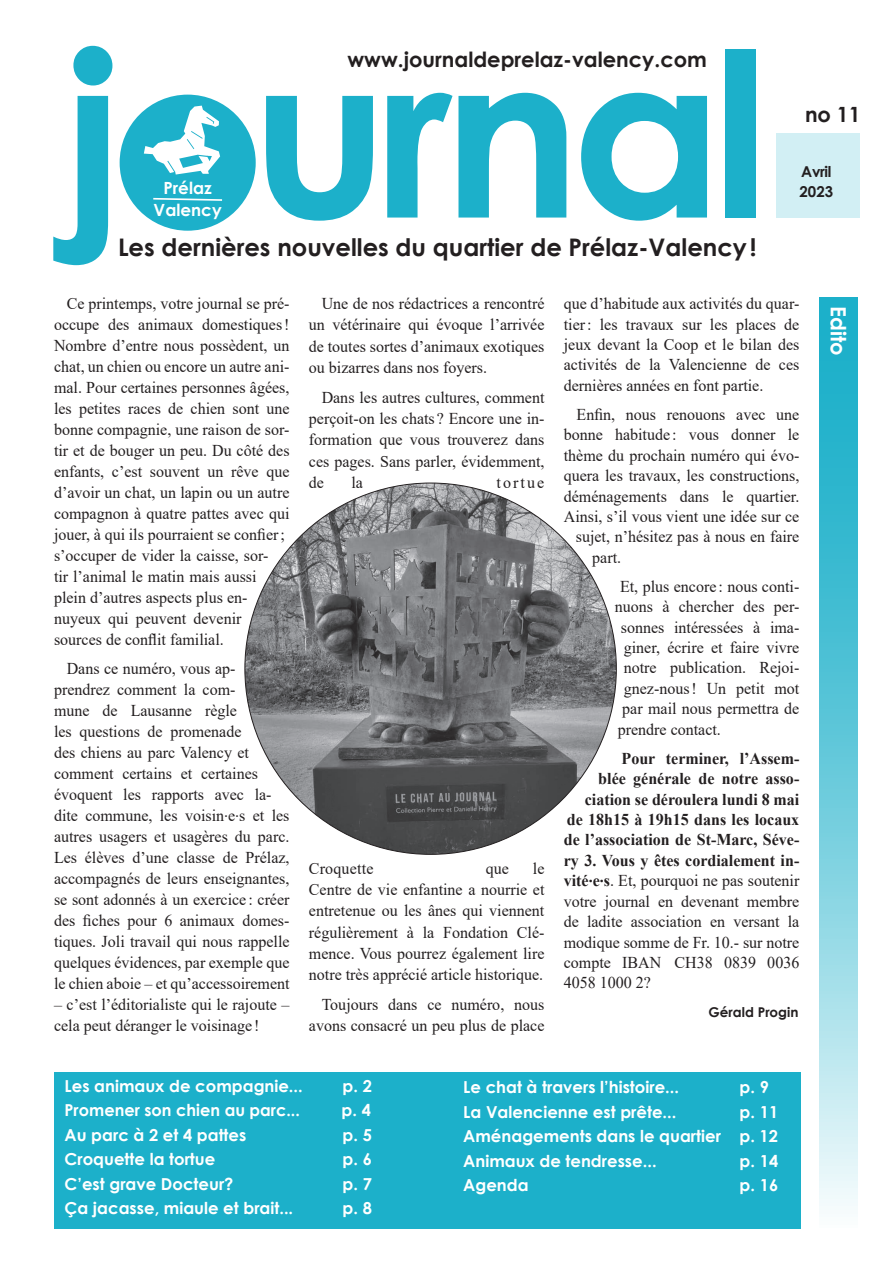
<style>
.page{position:relative;width:893px;height:1263px;background:#fff}
.page>*{position:absolute;margin:0;border:0;box-sizing:border-box;transform-origin:0 0}
.t1{font:700 228.9px "Century Gothic";letter-spacing:-.04em;color:#1cb0ca}
.t2{font:700 24.15px "Century Gothic";color:#231f20}
.t3{font:700 21px "Century Gothic";color:#231f20}
.t4{font:700 21px "Century Gothic";color:#fff}
.t5{font:700 16.8px/22.2px "Century Gothic";color:#fff;text-align:center}
.textes{font:16.5px/21px "Times New Roman";color:#231f20;text-align:justify}
.textes-2{font:700 16.5px "Century Gothic";color:#fff}
.textes-3{font:700 16.5px "Times New Roman";color:#231f20}
.t6{font:700 15px/20.2px "Century Gothic";letter-spacing:-.02em;color:#231f20}
.textes-4{font:700 13.5px "Century Gothic";color:#231f20}
.s1{font-weight:700}
</style>
<div class="page">
<img style="left:245px;top:483px;width:371px;height:371px;border-radius:186px">
<div style="left:54px;top:1073px;width:747px;height:156px;background:#1cb0ca"></div>
<div style="left:776px;top:133px;width:84px;height:84px;background:#d2eff4"></div>
<svg style="left:819px;top:298px;width:39px;height:908px;background:#6eccdc"></svg>
<div style="left:120px;top:95px;width:136px;height:136px;background:#1cb0ca;border-radius:50%"></div>
<svg style="left:144px;top:106px;width:76px;height:69px"></svg>
<svg style="left:153px;top:197px;width:70px;height:4px"></svg>
<p class="t1" style="left:63px;top:-39px;width:707px">j urnal</p>
<p class="t3" style="left:347px;top:44px;width:361px">www.journaldeprelaz-valency.com</p>
<p class="t5" style="left:154px;top:176px;width:70px">Prélaz<br>Valency</p>
<p class="t2" style="left:118px;top:229px;width:640px">Les dernières nouvelles du quartier de Prélaz-Valency!</p>
<p class="t3" style="left:805px;top:98px;width:57px">no 11</p>
<p class="t6" style="left:799px;top:161px;width:35px">Avril<br>2023</p>
<p class="textes" style="left:54px;top:293px;width:237px;text-align:left;text-indent:13px">Ce printemps, votre journal se pré&shy;occupe des animaux domestiques!<br>Nombre d’entre nous possèdent, un chat, un chien ou encore un autre ani&shy;mal. Pour certaines personnes âgées, les petites races de chien sont une bonne compagnie, une raison de sor&shy;tir et de bouger un peu. Du côté des enfants, c’est souvent un rêve que d’avoir un chat, un lapin ou un autre compagnon à quatre pattes avec qui jouer, à qui ils pourraient se confier; s’occuper de vider la caisse, sor-<br>tir l’animal le matin mais aussi plein d’autres aspects plus en&shy;nuyeux qui peuvent devenir sources de conflit familial.</p>
<p class="textes" style="left:54px;top:658px;width:237px;text-align:left;text-indent:13px">Dans ce numéro, vous ap&shy;prendrez comment la com-<br>mune de Lausanne règle<br>les questions de promenade<br>des chiens au parc Valency et comment certains et certaines évoquent les rapports avec la&shy;dite commune, les voisin.e.s et les autres usagers et usagères du parc.<br>Les élèves d’une classe de Prélaz, accompagnés de leurs enseignantes, se sont adonnés à un exercice : créer des fiches pour 6 animaux domes&shy;tiques. Joli travail qui nous rappelle quelques évidences, par exemple que le chien aboie – et qu’accessoirement</p>
<p class="textes" style="left:54px;top:994px;width:237px">– c’est l’éditorialiste qui le rajoute – cela peut déranger le voisinage !</p>
<p class="textes" style="left:309px;top:292px;width:237px;text-indent:13px">Une de nos rédactrices a rencontré un vétérinaire qui évoque l’arrivée de toutes sortes d’animaux exotiques ou bizarres dans nos foyers.</p>
<p class="textes" style="left:309px;top:386px;width:237px;text-indent:13px">Dans les autres cultures, comment perçoit-on les chats ? Encore une in&shy;formation que vous trouverez dans ces pages. Sans parler, évidemment, de</p>
<p class="textes" style="left:351px;top:471px;width:13px">la</p>
<p class="textes" style="left:496px;top:471px;width:49px">tortue</p>
<p class="textes" style="left:309px;top:857px;width:237px;text-indent:224px">le Centre de vie enfantine a nourrie et entretenue ou les ânes qui viennent régulièrement à la Fondation Clé&shy;mence. Vous pourrez également lire notre très apprécié article historique.</p>
<p class="textes" style="left:309px;top:993px;width:237px;text-align:right">Toujours dans ce numéro, nous avons consacré un peu plus de place</p>
<p class="textes" style="left:309px;top:857px;width:66px">Croquette</p>
<p class="textes" style="left:486px;top:857px;width:25px">que</p>
<p class="textes" style="left:564px;top:293px;width:237px;line-height:20.4px">que d’habitude aux activités du quar&shy;tier: les travaux sur les places de jeux devant la Coop et le bilan des activités de la Valencienne de ces dernières années en font partie.</p>
<p class="textes" style="left:577px;top:403px;width:224px">Enfin, nous renouons avec une</p>
<p class="textes" style="left:564px;top:424px;width:237px">bonne habitude : vous donner le</p>
<p class="textes" style="left:564px;top:444px;width:237px">thème du prochain numéro qui évo-</p>
<p class="textes" style="left:564px;top:464px;width:237px">quera les travaux, les constructions,</p>
<p class="textes" style="left:564px;top:485px;width:237px">déménagements dans le quartier.</p>
<p class="textes" style="left:564px;top:505px;width:237px">Ainsi, s’il vous vient une idée sur ce</p>
<p class="textes" style="left:576px;top:526px;width:225px">sujet, n’hésitez pas à nous en faire</p>
<p class="textes" style="left:592px;top:546px;width:30px">part.</p>
<p class="textes" style="left:620px;top:575px;width:181px">Et, plus encore : nous conti-</p>
<p class="textes" style="left:615px;top:596px;width:186px">nuons à chercher des per-</p>
<p class="textes" style="left:621px;top:616px;width:180px">sonnes intéressées à ima-</p>
<p class="textes" style="left:624px;top:636px;width:177px">giner, écrire et faire vivre</p>
<p class="textes" style="left:624px;top:657px;width:177px">notre publication. Rejoi-</p>
<p class="textes" style="left:624px;top:677px;width:177px">gnez-nous! Un petit mot</p>
<p class="textes" style="left:622px;top:698px;width:179px">par mail nous permettra de</p>
<p class="textes" style="left:618px;top:718px;width:105px">prendre contact.</p>
<p class="textes-3" style="left:622px;top:747px;width:179px">Pour terminer, l’Assem-</p>
<p class="textes-3" style="left:598px;top:767px;width:202px">blée générale de notre asso-</p>
<p class="textes-3" style="left:585px;top:788px;width:216px">ciation se déroulera lundi 8 mai</p>
<p class="textes-3" style="left:567px;top:808px;width:234px">de 18h15 à 19h15 dans les locaux</p>
<p class="textes-3" style="left:564px;top:828px;width:237px">de l’association de St-Marc, Séve-</p>
<p class="textes-3" style="left:564px;top:849px;width:237px">ry 3. Vous y êtes cordialement in-</p>
<p class="textes" style="left:564px;top:870px;width:237px"><span class="s1">vité</span><sup>.</sup><span class="s1">e</span><sup>.</sup><span class="s1">s</span>. Et, pourquoi ne pas soutenir</p>
<p class="textes" style="left:564px;top:890px;width:237px">votre journal en devenant membre</p>
<p class="textes" style="left:564px;top:911px;width:237px">de ladite association en versant la</p>
<p class="textes" style="left:564px;top:931px;width:237px">modique somme de Fr. 10.- sur notre</p>
<p class="textes" style="left:564px;top:951px;width:237px">compte IBAN CH38 0839 0036</p>
<p class="textes" style="left:564px;top:972px;width:89px">4058 1000 2?</p>
<p class="textes-4" style="left:709px;top:1002px;width:91px">Gérald Progin</p>
<p class="textes-2" style="left:65px;top:1073px;width:240px">Les animaux de compagnie...</p>
<p class="textes-2" style="left:343px;top:1073px;width:31px">p. 2</p>
<p class="textes-2" style="left:65px;top:1098px;width:237px">Promener son chien au parc...</p>
<p class="textes-2" style="left:342px;top:1098px;width:31px">p. 4</p>
<p class="textes-2" style="left:65px;top:1122px;width:183px">Au parc à 2 et 4 pattes</p>
<p class="textes-2" style="left:343px;top:1122px;width:31px">p. 5</p>
<p class="textes-2" style="left:65px;top:1147px;width:152px">Croquette la tortue</p>
<p class="textes-2" style="left:343px;top:1147px;width:31px">p. 6</p>
<p class="textes-2" style="left:65px;top:1171px;width:170px">C’est grave Docteur?</p>
<p class="textes-2" style="left:343px;top:1171px;width:31px">p. 7</p>
<p class="textes-2" style="left:65px;top:1196px;width:230px">Ça jacasse, miaule et brait...</p>
<p class="textes-2" style="left:343px;top:1196px;width:31px">p. 8</p>
<p class="textes-2" style="left:463px;top:1075px;width:217px">Le chat à travers l’histoire...</p>
<p class="textes-2" style="left:740px;top:1075px;width:31px">p. 9</p>
<p class="textes-2" style="left:463px;top:1099px;width:215px">La Valencienne est prête...</p>
<p class="textes-2" style="left:740px;top:1099px;width:40px">p. 11</p>
<p class="textes-2" style="left:463px;top:1124px;width:316px">Aménagements dans le quartier p. 12</p>
<p class="textes-2" style="left:463px;top:1148px;width:195px">Animaux de tendresse...</p>
<p class="textes-2" style="left:740px;top:1148px;width:40px">p. 14</p>
<p class="textes-2" style="left:463px;top:1173px;width:67px">Agenda</p>
<p class="textes-2" style="left:740px;top:1173px;width:40px">p. 16</p>
<p class="t4" style="left:854px;top:306px;width:51px;rotate:90deg">Edito</p>
</div>
